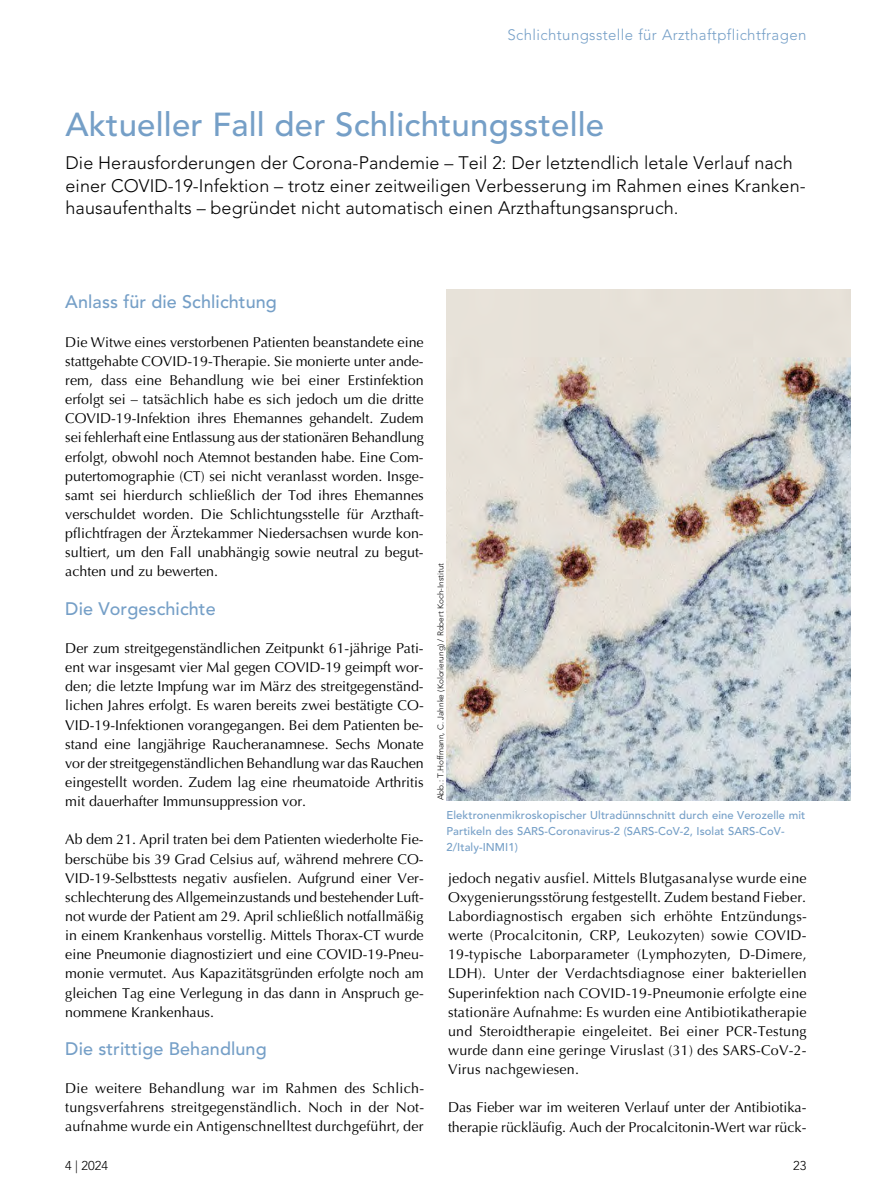
<style>
.page{position:relative;width:893px;height:1191px;background:#fff}
.page>*{position:absolute;margin:0;border:0;box-sizing:border-box;transform-origin:0 0}
.t1{font:500 33px "Avenir LT Pro";letter-spacing:.005em;color:#759fc7}
.t2{font:300 18px/22.5px "Avenir LT Pro";letter-spacing:.005em;color:#000}
.t3{font:500 18px "Avenir LT Pro";letter-spacing:.005em;color:#759fc7}
.t4{font:300 15px "Avenir LT Pro";letter-spacing:.025em;color:#759fc7}
.t5{font:14.25px/19.2px "Optima LT Pro";color:#000;text-align:justify}
.t6{font:300 12.75px "Avenir LT Std";color:#000}
.t7{font:500 11.25px/16px "Avenir LT Pro";letter-spacing:.005em;color:#759fc7}
.t8{font:300 8.25px "Avenir LT Pro";color:#000}
</style>
<div class="page">
<img style="left:446px;top:289px;width:404px;height:511px">
<p class="t4" style="left:507px;top:29px;width:300px">Schlichtungsstelle für Arzthaftpflichtfragen</p>
<h1 class="t1" style="left:66px;top:111px;width:540px">Aktueller Fall der Schlichtungsstelle</h1>
<p class="t2" style="left:66px;top:153px;width:742px">Die Herausforderungen der Corona-Pandemie – Teil 2: Der letztendlich letale Verlauf nach einer COVID-19-Infektion – trotz einer zeitweiligen Verbesserung im Rahmen eines Kranken&shy;hausaufenthalts – begründet nicht automatisch einen Arzthaftungsanspruch.</p>
<p class="t3" style="left:65px;top:295px;width:213px">Anlass für die Schlichtung</p>
<p class="t5" style="left:65px;top:334px;width:360px">Die Witwe eines verstorbenen Patienten beanstandete eine stattgehabte COVID-19-Therapie. Sie monierte unter ande&shy;rem, dass eine Behandlung wie bei einer Erstinfektion erfolgt sei – tatsächlich habe es sich jedoch um die dritte COVID-19-Infektion ihres Ehemannes gehandelt. Zudem sei fehlerhaft eine Entlassung aus der stationären Behandlung erfolgt, obwohl noch Atemnot bestanden habe. Eine Com&shy;putertomographie (CT) sei nicht veranlasst worden. Insge&shy;samt sei hierdurch schließlich der Tod ihres Ehemannes verschuldet worden. Die Schlichtungsstelle für Arzthaft&shy;pflichtfragen der Ärztekammer Niedersachsen wurde kon&shy;sultiert, um den Fall unabhängig sowie neutral zu begut&shy;achten und zu bewerten.</p>
<p class="t3" style="left:65px;top:601px;width:152px">Die Vorgeschichte</p>
<p class="t5" style="left:65px;top:640px;width:360px">Der zum streitgegenständlichen Zeitpunkt 61-jährige Pati&shy;ent war insgesamt vier Mal gegen COVID-19 geimpft wor&shy;den; die letzte Impfung war im März des streitgegenständ&shy;lichen Jahres erfolgt. Es waren bereits zwei bestätigte CO-VID-19-Infektionen vorangegangen. Bei dem Patienten be&shy;stand eine langjährige Raucheranamnese. Sechs Monate vor der streitgegenständlichen Behandlung war das Rauchen eingestellt worden. Zudem lag eine rheumatoide Arthritis mit dauerhafter Immunsuppression vor.</p>
<p class="t5" style="left:65px;top:831px;width:360px">Ab dem 21. April traten bei dem Patienten wiederholte Fie&shy;berschübe bis 39 Grad Celsius auf, während mehrere CO-VID-19-Selbsttests negativ ausfielen. Aufgrund einer Ver&shy;schlechterung des Allgemeinzustands und bestehender Luft&shy;not wurde der Patient am 29. April schließlich notfallmäßig in einem Krankenhaus vorstellig. Mittels Thorax-CT wurde eine Pneumonie diagnostiziert und eine COVID-19-Pneu&shy;monie vermutet. Aus Kapazitätsgründen erfolgte noch am gleichen Tag eine Verlegung in das dann in Anspruch ge&shy;nommene Krankenhaus.</p>
<p class="t3" style="left:65px;top:1041px;width:203px">Die strittige Behandlung</p>
<p class="t5" style="left:65px;top:1080px;width:360px">Die weitere Behandlung war im Rahmen des Schlich&shy;tungsverfahrens streitgegenständlich. Noch in der Not&shy;aufnahme wurde ein Antigenschnelltest durchgeführt, der</p>
<p class="t6" style="left:65px;top:1157px;width:44px">4 | 2024</p>
<p class="t8" style="left:437px;top:800px;width:239px;rotate:-90deg">Abb.: T.Hoffmann, C. Jahnke (Kolorierung) / Robert Koch-Institut</p>
<p class="t7" style="left:446px;top:808px;width:360px">Elektronenmikroskopischer Ultradünnschnitt durch eine Verozelle mit<br>Partikeln des SARS-Coronavirus-2 (SARS-CoV-2, Isolat SARS-CoV-<br>2/Italy-INMI1)</p>
<p class="t5" style="left:448px;top:869px;width:360px">jedoch negativ ausfiel. Mittels Blutgasanalyse wurde eine Oxygenierungsstörung festgestellt. Zudem bestand Fieber.<br>Labordiagnostisch ergaben sich erhöhte Entzündungs&shy;werte (Procalcitonin, CRP, Leukozyten) sowie COVID-19-typische Laborparameter (Lymphozyten, D-Dimere, LDH). Unter der Verdachtsdiagnose einer bakteriellen Superinfektion nach COVID-19-Pneumonie erfolgte eine stationäre Aufnahme: Es wurden eine Antibiotikatherapie und Steroidtherapie eingeleitet. Bei einer PCR-Testung wurde dann eine geringe Viruslast (31) des SARS-CoV-2- Virus nachgewiesen.</p>
<p class="t5" style="left:448px;top:1099px;width:360px">Das Fieber war im weiteren Verlauf unter der Antibiotika&shy;therapie rückläufig. Auch der Procalcitonin-Wert war rück-</p>
<p class="t6" style="left:793px;top:1157px;width:15px">23</p>
</div>
